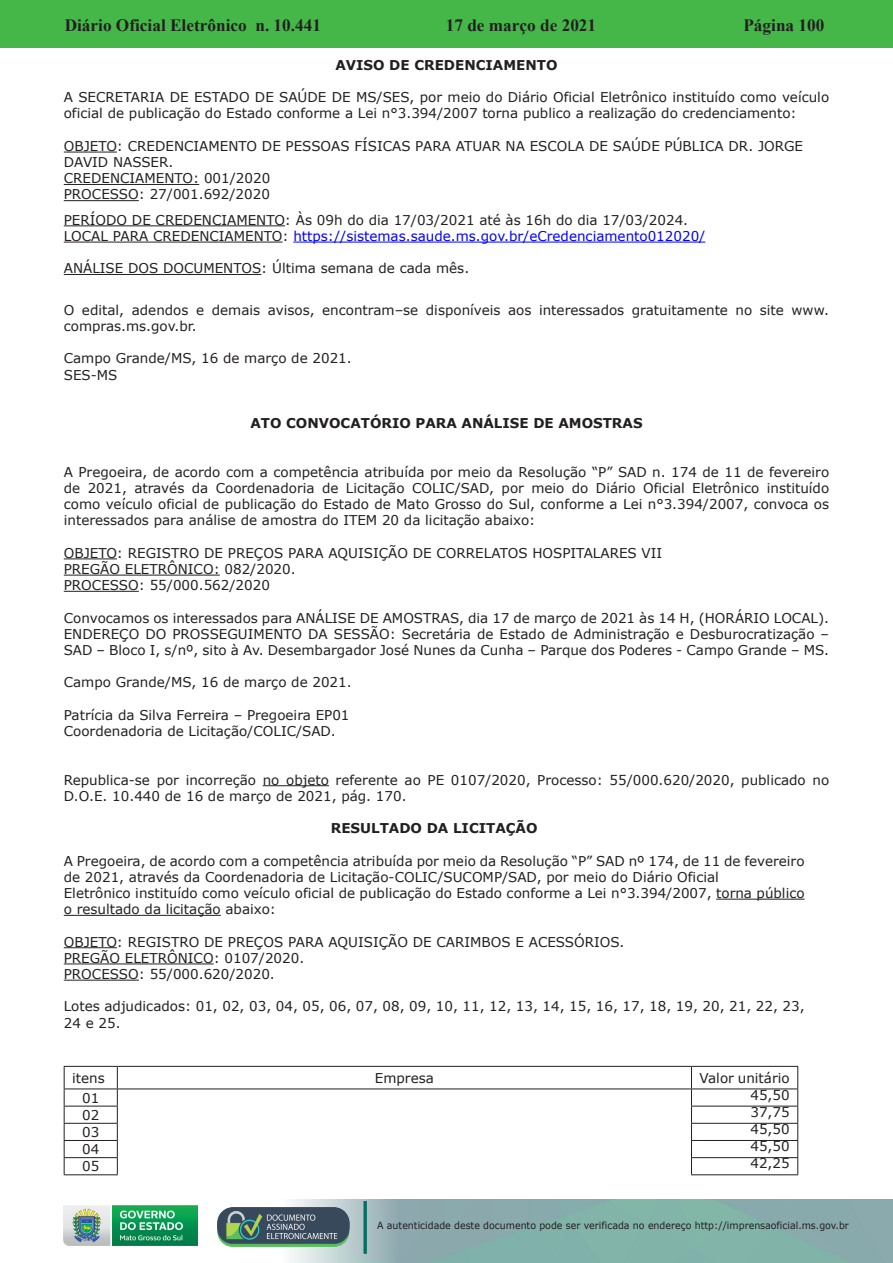
<style>
.page{position:relative;width:893px;height:1263px;background:#fff}
.page>*{position:absolute;margin:0;border:0;box-sizing:border-box;transform-origin:0 0}
.t1{font:700 17.25px "Times New Roman";color:#231f20}
.Título_3_Título_3_Nu{font:13.5px/16.2px "Verdana";color:#231f20}
.Default{font:13.5px/16.2px "Verdana";color:#231f20}
.t2{font:13.5px "Verdana";color:#00f}
.t3{font:700 13.5px "Verdana";color:#231f20}
.Corpo_de_texto{font:13.5px "Verdana";color:#231f20}
.t4{font:9.9px "Verdana";color:#231f20;scale:.95 1}
.s1{color:#231f20}
</style>
<div class="page">
<div style="left:0;top:0;width:893px;height:48px;background:#45b749"></div>
<img style="left:63px;top:1199px;width:830px;height:64px">
<img style="left:364px;top:1202px;width:2px;height:51px">
<img style="left:218px;top:1207px;width:132px;height:39px">
<img style="left:64px;top:1205px;width:134px;height:41px">
<hr style="left:64px;top:152px;width:53px;height:1px;background:#231f20">
<hr style="left:64px;top:184px;width:135px;height:1px;background:#231f20">
<hr style="left:64px;top:200px;width:75px;height:1px;background:#231f20">
<hr style="left:64px;top:225px;width:221px;height:1px;background:#231f20">
<hr style="left:64px;top:242px;width:218px;height:1px;background:#231f20">
<hr style="left:293px;top:242px;width:412px;height:1px;background:#00f">
<hr style="left:64px;top:274px;width:197px;height:1px;background:#231f20">
<hr style="left:64px;top:558px;width:53px;height:1px;background:#231f20">
<hr style="left:64px;top:575px;width:156px;height:1px;background:#231f20">
<hr style="left:64px;top:591px;width:75px;height:1px;background:#231f20">
<hr style="left:263px;top:785px;width:66px;height:1px;background:#231f20">
<hr style="left:716px;top:899px;width:89px;height:1px;background:#231f20">
<hr style="left:64px;top:915px;width:157px;height:1px;background:#231f20">
<hr style="left:64px;top:947px;width:53px;height:1px;background:#231f20">
<hr style="left:64px;top:963px;width:150px;height:1px;background:#231f20">
<hr style="left:64px;top:980px;width:75px;height:1px;background:#231f20">
<hr style="left:64px;top:1066px;width:53px;height:1px;background:#231f20">
<hr style="left:117px;top:1066px;width:574px;height:1px;background:#231f20">
<hr style="left:691px;top:1066px;width:107px;height:1px;background:#231f20">
<hr style="left:691px;top:1088px;width:107px;height:1px;background:#231f20">
<hr style="left:64px;top:1106px;width:54px;height:1px;background:#231f20">
<hr style="left:64px;top:1088px;width:53px;height:1px;background:#231f20">
<hr style="left:117px;top:1088px;width:574px;height:1px;background:#231f20">
<hr style="left:691px;top:1106px;width:107px;height:1px;background:#231f20">
<hr style="left:64px;top:1123px;width:54px;height:1px;background:#231f20">
<hr style="left:691px;top:1123px;width:107px;height:1px;background:#231f20">
<hr style="left:64px;top:1140px;width:54px;height:1px;background:#231f20">
<hr style="left:691px;top:1140px;width:107px;height:1px;background:#231f20">
<hr style="left:64px;top:1157px;width:54px;height:1px;background:#231f20">
<hr style="left:691px;top:1157px;width:107px;height:1px;background:#231f20">
<hr style="left:64px;top:1174px;width:54px;height:1px;background:#231f20">
<hr style="left:691px;top:1174px;width:107px;height:1px;background:#231f20">
<svg style="left:64px;top:1067px;width:1px;height:107px"></svg>
<svg style="left:117px;top:1067px;width:1px;height:107px"></svg>
<svg style="left:691px;top:1067px;width:1px;height:107px"></svg>
<svg style="left:797px;top:1067px;width:1px;height:107px"></svg>
<p class="t1" style="left:65px;top:13px;width:258px">Diário Oficial Eletrônico n. 10.441</p>
<p class="t1" style="left:446px;top:13px;width:152px">17 de março de 2021</p>
<p class="t1" style="left:743px;top:13px;width:82px">Página 100</p>
<p class="t3" style="left:335px;top:55px;width:224px">AVISO DE CREDENCIAMENTO</p>
<p class="Título_3_Título_3_Nu" style="left:64px;top:89px;width:767px">A SECRETARIA DE ESTADO DE SAÚDE DE MS/SES, por meio do Diário Oficial Eletrônico instituído como veículo oficial de publicação do Estado conforme a Lei n°3.394/2007 torna publico a realização do credenciamento:</p>
<p class="Default" style="left:64px;top:138px;width:741px">OBJETO: CREDENCIAMENTO DE PESSOAS FÍSICAS PARA ATUAR NA ESCOLA DE SAÚDE PÚBLICA DR. JORGE<br>DAVID NASSER.</p>
<p class="Título_3_Título_3_Nu" style="left:64px;top:170px;width:208px">CREDENCIAMENTO: 001/2020</p>
<p class="Corpo_de_texto" style="left:64px;top:185px;width:208px">PROCESSO: 27/001.692/2020</p>
<p class="Título_3_Título_3_Nu" style="left:64px;top:212px;width:626px">PERÍODO DE CREDENCIAMENTO: Às 09h do dia 17/03/2021 até às 16h do dia 17/03/2024.</p>
<p class="t2" style="left:64px;top:227px;width:643px"><span class="s1">LOCAL PARA CREDENCIAMENTO:</span> https://sistemas.saude.ms.gov.br/eCredenciamento012020/</p>
<p class="Corpo_de_texto" style="left:64px;top:259px;width:407px">ANÁLISE DOS DOCUMENTOS: Última semana de cada mês.</p>
<p class="Título_3_Título_3_Nu" style="left:64px;top:302px;width:767px">O edital, adendos e demais avisos, encontram–se disponíveis aos interessados gratuitamente no site www. compras.ms.gov.br.</p>
<p class="Título_3_Título_3_Nu" style="left:64px;top:350px;width:289px">Campo Grande/MS, 16 de março de 2021.</p>
<p class="Título_3_Título_3_Nu" style="left:64px;top:366px;width:55px">SES-MS</p>
<p class="t3" style="left:250px;top:414px;width:394px">ATO CONVOCATÓRIO PARA ANÁLISE DE AMOSTRAS</p>
<p class="Título_3_Título_3_Nu" style="left:64px;top:464px;width:767px;text-align:justify">A Pregoeira, de acordo com a competência atribuída por meio da Resolução “P” SAD n. 174 de 11 de fevereiro de 2021, através da Coordenadoria de Licitação COLIC/SAD, por meio do Diário Oficial Eletrônico instituído como veículo oficial de publicação do Estado de Mato Grosso do Sul, conforme a Lei n°3.394/2007, convoca os interessados para análise de amostra do ITEM 20 da licitação abaixo:</p>
<p class="Título_3_Título_3_Nu" style="left:64px;top:545px;width:600px">OBJETO: REGISTRO DE PREÇOS PARA AQUISIÇÃO DE CORRELATOS HOSPITALARES VII</p>
<p class="Título_3_Título_3_Nu" style="left:64px;top:561px;width:233px">PREGÃO ELETRÔNICO: 082/2020.</p>
<p class="Título_3_Título_3_Nu" style="left:64px;top:577px;width:208px">PROCESSO: 55/000.562/2020</p>
<p class="Título_3_Título_3_Nu" style="left:64px;top:609px;width:767px">Convocamos os interessados para ANÁLISE DE AMOSTRAS, dia 17 de março de 2021 às 14 H, (HORÁRIO LOCAL).</p>
<p class="Título_3_Título_3_Nu" style="left:64px;top:626px;width:767px">ENDEREÇO DO PROSSEGUIMENTO DA SESSÃO: Secretária de Estado de Administração e Desburocratização –<br>SAD – Bloco I, s/nº, sito à Av. Desembargador José Nunes da Cunha – Parque dos Poderes - Campo Grande – MS.</p>
<p class="Título_3_Título_3_Nu" style="left:64px;top:674px;width:289px">Campo Grande/MS, 16 de março de 2021.</p>
<p class="Título_3_Título_3_Nu" style="left:64px;top:707px;width:287px">Patrícia da Silva Ferreira – Pregoeira EP01</p>
<p class="Título_3_Título_3_Nu" style="left:64px;top:723px;width:273px">Coordenadoria de Licitação/COLIC/SAD.</p>
<p class="Título_3_Título_3_Nu" style="left:64px;top:771px;width:767px">Republica-se por incorreção no objeto referente ao PE 0107/2020, Processo: 55/000.620/2020, publicado no<br>D.O.E. 10.440 de 16 de março de 2021, pág. 170.</p>
<p class="t3" style="left:331px;top:819px;width:208px">RESULTADO DA LICITAÇÃO</p>
<p class="Título_3_Título_3_Nu" style="left:64px;top:852px;width:742px">A Pregoeira, de acordo com a competência atribuída por meio da Resolução “P” SAD nº 174, de 11 de fevereiro de 2021, através da Coordenadoria de Licitação-COLIC/SUCOMP/SAD, por meio do Diário Oficial</p>
<p class="Título_3_Título_3_Nu" style="left:64px;top:885px;width:742px">Eletrônico instituído como veículo oficial de publicação do Estado conforme a Lei n°3.394/2007, torna público o resultado da licitação abaixo:</p>
<p class="Título_3_Título_3_Nu" style="left:64px;top:933px;width:562px">OBJETO: REGISTRO DE PREÇOS PARA AQUISIÇÃO DE CARIMBOS E ACESSÓRIOS.</p>
<p class="Título_3_Título_3_Nu" style="left:64px;top:950px;width:242px">PREGÃO ELETRÔNICO: 0107/2020.</p>
<p class="Título_3_Título_3_Nu" style="left:64px;top:966px;width:213px">PROCESSO: 55/000.620/2020.</p>
<p class="Título_3_Título_3_Nu" style="left:64px;top:998px;width:742px">Lotes adjudicados: 01, 02, 03, 04, 05, 06, 07, 08, 09, 10, 11, 12, 13, 14, 15, 16, 17, 18, 19, 20, 21, 22, 23,<br>24 e 25.</p>
<p class="Título_3_Título_3_Nu" style="left:72px;top:1070px;width:34px">itens</p>
<p class="Título_3_Título_3_Nu" style="left:375px;top:1070px;width:61px">Empresa</p>
<p class="Título_3_Título_3_Nu" style="left:700px;top:1070px;width:92px">Valor unitário</p>
<p class="Título_3_Título_3_Nu" style="left:82px;top:1089px;width:19px">01</p>
<p class="Título_3_Título_3_Nu" style="left:750px;top:1086px;width:41px">45,50</p>
<p class="Título_3_Título_3_Nu" style="left:82px;top:1107px;width:19px">02</p>
<p class="Título_3_Título_3_Nu" style="left:750px;top:1104px;width:41px">37,75</p>
<p class="Título_3_Título_3_Nu" style="left:82px;top:1124px;width:19px">03</p>
<p class="Título_3_Título_3_Nu" style="left:750px;top:1121px;width:41px">45,50</p>
<p class="Título_3_Título_3_Nu" style="left:82px;top:1141px;width:19px">04</p>
<p class="Título_3_Título_3_Nu" style="left:750px;top:1138px;width:41px">45,50</p>
<p class="Título_3_Título_3_Nu" style="left:82px;top:1158px;width:19px">05</p>
<p class="Título_3_Título_3_Nu" style="left:750px;top:1155px;width:41px">42,25</p>
<p class="t4" style="left:377px;top:1219px;width:498px">A autenticidade deste documento pode ser verificada no endereço http://imprensaoficial.ms.gov.br</p>
</div>
